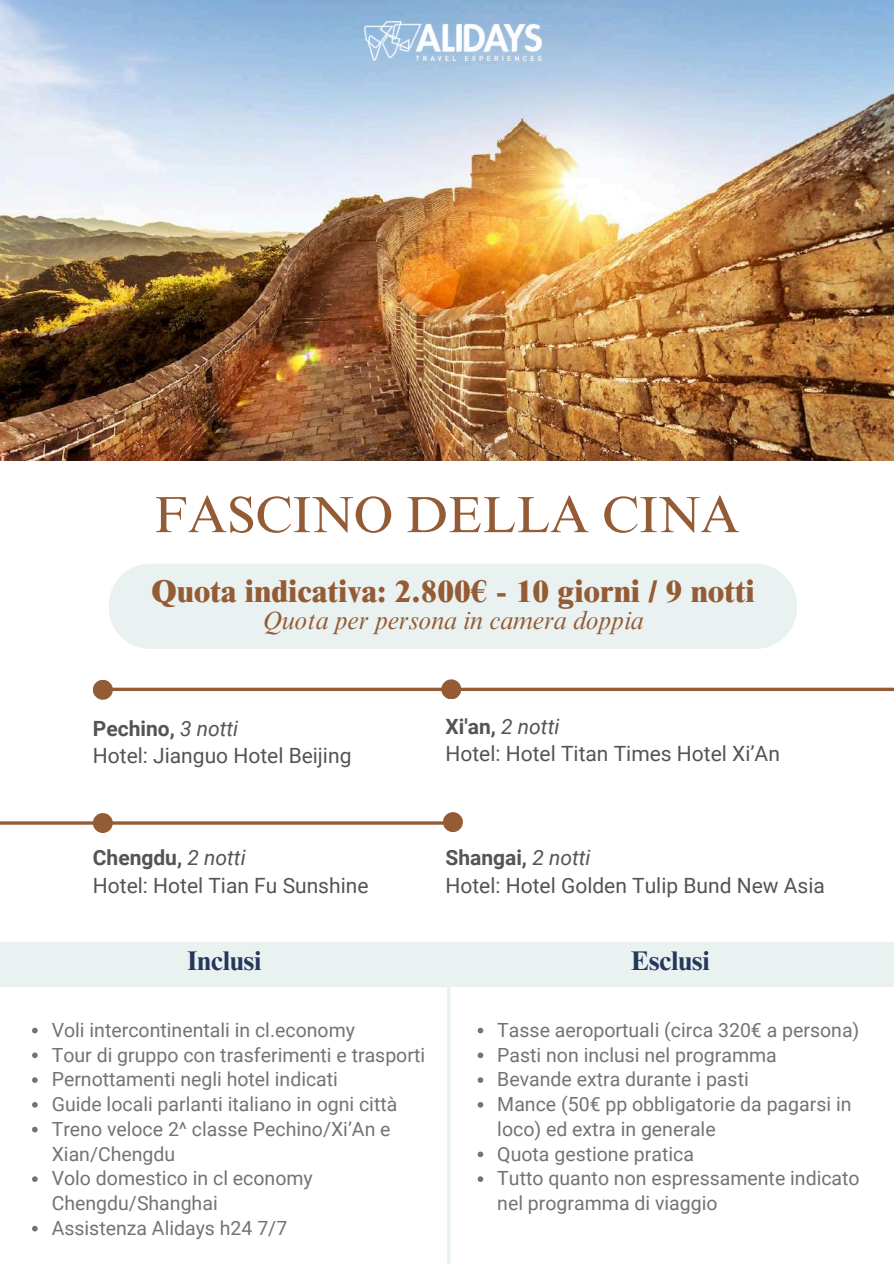
<style>
.page{position:relative;width:894px;height:1264px;background:#fff}
.page>*{position:absolute;margin:0;border:0;box-sizing:border-box;transform-origin:0 0}
.t1{font:51px "Times NRMT Pro";color:#935c34}
.t2{font:800 31.5px "Times NRMT Pro";color:#935c34}
.t3{font:700 27px "Times NRMT Pro";color:#24385a}
.t4{font:italic 25.5px "Times NRMT Pro";color:#935c34}
.t5{font:21px/27px "Roboto";color:#545454}
.t6{font:19.5px/24.8px "Roboto";color:#737373}
.s1{font-weight:700}
.s2{font-style:italic}
</style>
<div class="page">
<img style="left:0;top:0;width:893px;height:460px">
<div style="left:0;top:942px;width:893px;height:45px;background:#eaf1f1"></div>
<div style="left:109px;top:564px;width:687px;height:85px;background:#eaf1f1"></div>
<svg style="left:113px;top:687px;width:780px;height:4px;background:#a57756"></svg>
<hr style="left:0;top:821px;width:451px;height:3px;background:#935c34">
<hr style="left:447px;top:974px;width:3px;height:289px;background:#eaf1f1">
<div style="left:93px;top:679px;width:20px;height:20px;background:#935c34;border-radius:50%"></div>
<div style="left:441px;top:679px;width:20px;height:20px;background:#935c34;border-radius:50%"></div>
<div style="left:443px;top:812px;width:20px;height:20px;background:#935c34;border-radius:50%"></div>
<div style="left:93px;top:813px;width:20px;height:20px;background:#935c34;border-radius:50%"></div>
<svg style="left:32px;top:1027px;width:6px;height:6px"></svg>
<svg style="left:32px;top:1052px;width:6px;height:6px"></svg>
<svg style="left:32px;top:1077px;width:6px;height:5px"></svg>
<svg style="left:32px;top:1102px;width:6px;height:5px"></svg>
<svg style="left:32px;top:1126px;width:6px;height:6px"></svg>
<svg style="left:32px;top:1176px;width:6px;height:5px"></svg>
<svg style="left:32px;top:1225px;width:6px;height:6px"></svg>
<svg style="left:477px;top:1027px;width:6px;height:6px"></svg>
<svg style="left:477px;top:1052px;width:6px;height:6px"></svg>
<svg style="left:477px;top:1077px;width:6px;height:5px"></svg>
<svg style="left:477px;top:1102px;width:6px;height:5px"></svg>
<svg style="left:477px;top:1151px;width:6px;height:6px"></svg>
<svg style="left:477px;top:1176px;width:6px;height:5px"></svg>
<img style="left:364px;top:21px;width:177px;height:40px">
<h1 class="t1" style="left:154px;top:495px;width:587px">FASCINO DELLA CINA</h1>
<h2 class="t2" style="left:151px;top:579px;width:605px">Quota indicativa: 2.800€ - 10 giorni / 9 notti</h2>
<h3 class="t4" style="left:262px;top:610px;width:383px">Quota per persona in camera doppia</h3>
<p class="t5" style="left:93px;top:714px;width:260px"><span class="s1">Pechino,</span> <span class="s2">3 notti<br></span>Hotel: Jianguo Hotel Beijing</p>
<p class="t5" style="left:445px;top:713px;width:336px"><span class="s1">Xi'an,</span> <span class="s2">2 notti<br></span>Hotel: Hotel Titan Times Hotel Xi’An</p>
<p class="t5" style="left:93px;top:844px;width:277px"><span class="s1">Chengdu,</span> <span class="s2">2 notti<br></span>Hotel: Hotel Tian Fu Sunshine</p>
<p class="t5" style="left:445px;top:844px;width:381px"><span class="s1">Shangai,</span> <span class="s2">2 notti<br></span>Hotel: Hotel Golden Tulip Bund New Asia</p>
<h3 class="t3" style="left:187px;top:950px;width:76px">Inclusi</h3>
<h3 class="t3" style="left:630px;top:950px;width:80px">Esclusi</h3>
<p class="t6" style="left:52px;top:1017px;width:375px">Voli intercontinentali in cl.economy<br>Tour di gruppo con trasferimenti e trasporti<br>Pernottamenti negli hotel indicati<br>Guide locali parlanti italiano in ogni città<br>Treno veloce 2^ classe Pechino/Xi’An e<br>Xian/Chengdu<br>Volo domestico in cl economy<br>Chengdu/Shanghai<br>Assistenza Alidays h24 7/7</p>
<p class="t6" style="left:497px;top:1017px;width:364px">Tasse aeroportuali (circa 320€ a persona)<br>Pasti non inclusi nel programma<br>Bevande extra durante i pasti<br>Mance (50€ pp obbligatorie da pagarsi in loco) ed extra in generale<br>Quota gestione pratica<br>Tutto quanto non espressamente indicato nel programma di viaggio</p>
</div>
